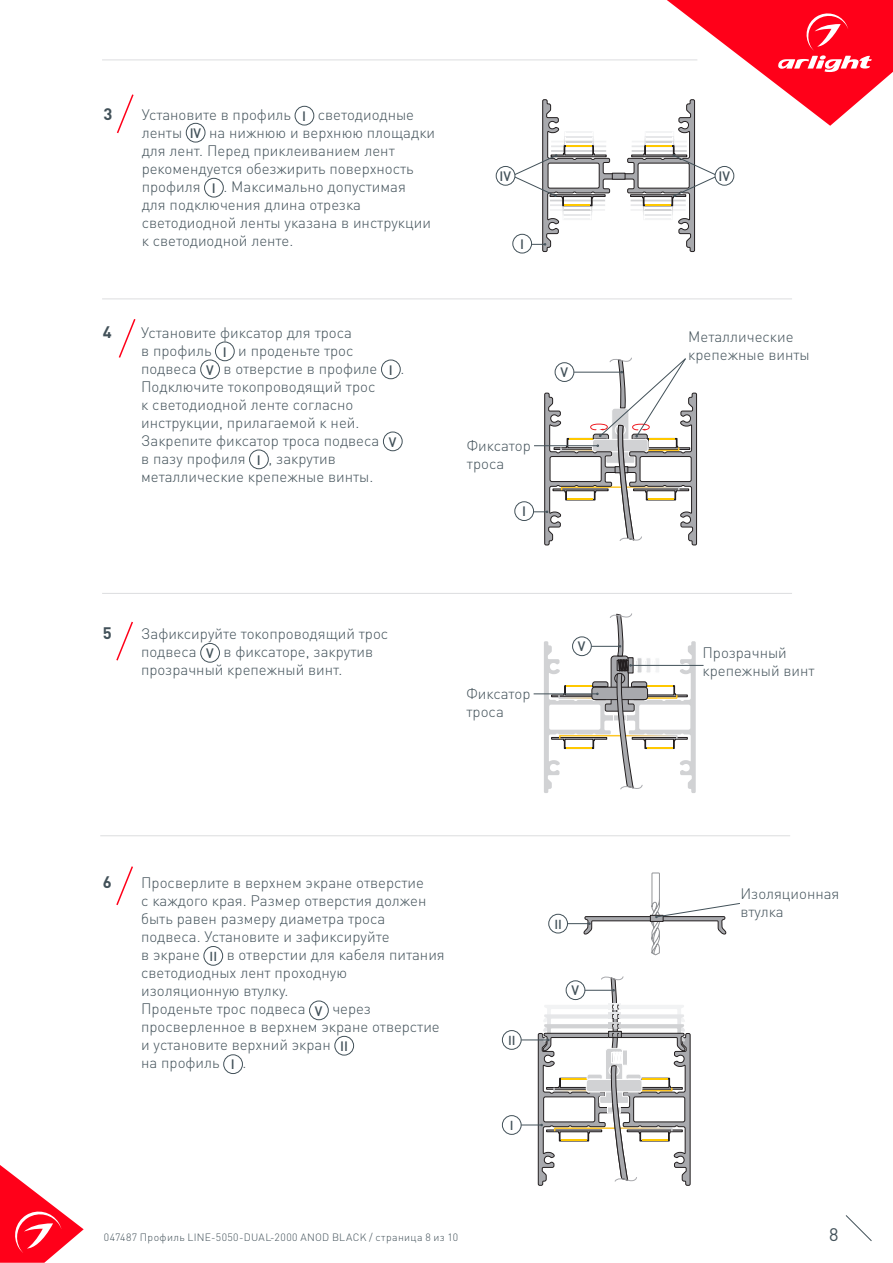
<style>
.page{position:relative;width:893px;height:1263px;background:#fff}
.page>*{position:absolute;margin:0;border:0;box-sizing:border-box;transform-origin:0 0}
.t1{font:18px "DIN Pro";color:#425159}
.t2{font:700 16.5px "DIN Pro";color:#425159}
.t3{font:300 15px/18px "DIN Pro";color:#425159}
.t4{font:500 13.5px "DIN Pro";color:#425159}
.t5{font:500 12.9px "DIN Pro";color:#425159}
.t6{font:300 10.5px "DIN Pro";letter-spacing:.035em;color:#425159}
</style>
<div class="page">
<svg style="left:0;top:1165px;width:84px;height:98px"></svg>
<svg style="left:845px;top:1215px;width:27px;height:26px"></svg>
<hr style="left:102px;top:60px;width:595px;height:1px;background:#dcdddf">
<div style="left:295px;top:106px;width:19px;height:19px;border:1px solid #425159;border-radius:50%"></div>
<div style="left:186px;top:123px;width:19px;height:19px;border:1px solid #425159;border-radius:50%"></div>
<div style="left:204px;top:178px;width:19px;height:19px;border:1px solid #425159;border-radius:50%"></div>
<svg style="left:116px;top:94px;width:18px;height:40px"></svg>
<hr style="left:102px;top:298px;width:690px;height:1px;background:#dcdddf">
<hr style="left:102px;top:593px;width:690px;height:1px;background:#dcdddf">
<hr style="left:100px;top:835px;width:690px;height:1px;background:#dcdddf">
<div style="left:513px;top:234px;width:19px;height:19px;border:1px solid #425159;border-radius:50%"></div>
<div style="left:515px;top:502px;width:19px;height:19px;border:1px solid #425159;border-radius:50%"></div>
<div style="left:215px;top:342px;width:19px;height:19px;border:1px solid #425159;border-radius:50%"></div>
<div style="left:201px;top:360px;width:19px;height:19px;border:1px solid #425159;border-radius:50%"></div>
<div style="left:381px;top:360px;width:19px;height:19px;border:1px solid #425159;border-radius:50%"></div>
<div style="left:383px;top:432px;width:19px;height:19px;border:1px solid #425159;border-radius:50%"></div>
<div style="left:249px;top:450px;width:19px;height:19px;border:1px solid #425159;border-radius:50%"></div>
<svg style="left:118px;top:319px;width:18px;height:39px"></svg>
<div style="left:201px;top:643px;width:19px;height:19px;border:1px solid #425159;border-radius:50%"></div>
<svg style="left:116px;top:621px;width:17px;height:40px"></svg>
<hr style="left:631px;top:665px;width:72px;height:1px;background:#425159">
<hr style="left:534px;top:694px;width:63px;height:1px;background:#425159">
<svg style="left:544px;top:613px;width:152px;height:180px"></svg>
<svg style="left:116px;top:866px;width:17px;height:40px"></svg>
<div style="left:549px;top:914px;width:19px;height:19px;border:1px solid #425159;border-radius:50%"></div>
<div style="left:204px;top:946px;width:19px;height:19px;border:1px solid #425159;border-radius:50%"></div>
<div style="left:309px;top:1001px;width:19px;height:19px;border:1px solid #425159;border-radius:50%"></div>
<div style="left:335px;top:1036px;width:19px;height:19px;border:1px solid #425159;border-radius:50%"></div>
<div style="left:223px;top:1054px;width:20px;height:20px;border:1px solid #425159;border-radius:50%"></div>
<svg style="left:567px;top:872px;width:173px;height:84px"></svg>
<div style="left:502px;top:1030px;width:19px;height:19px;border:1px solid #425159;border-radius:50%"></div>
<div style="left:502px;top:1115px;width:19px;height:19px;border:1px solid #425159;border-radius:50%"></div>
<svg style="left:533px;top:357px;width:164px;height:188px"></svg>
<div style="left:496px;top:166px;width:19px;height:19px;border:1px solid #425159;border-radius:50%"></div>
<svg style="left:514px;top:0;width:379px;height:252px"></svg>
<svg style="left:521px;top:976px;width:169px;height:210px"></svg>
<p class="t2" style="left:103px;top:103px;width:10px">3</p>
<p class="t3" style="left:142px;top:105px;width:151px">Установите в профиль</p>
<p class="t4" style="left:302px;top:107px;width:5px">I</p>
<p class="t3" style="left:318px;top:105px;width:98px">светодиодные</p>
<p class="t3" style="left:142px;top:123px;width:42px">ленты</p>
<p class="t4" style="left:190px;top:124px;width:13px">IV</p>
<p class="t3" style="left:142px;top:123px;width:295px;text-indent:67px">на нижнюю и верхнюю площадки для лент. Перед приклеиванием лент рекомендуется обезжирить поверхность профиля</p>
<p class="t3" style="left:142px;top:177px;width:291px;text-indent:82px">. Максимально допустимая для подключения длина отрезка светодиодной ленты указана в инструкции к светодиодной ленте.</p>
<p class="t4" style="left:212px;top:179px;width:5px">I</p>
<p class="t2" style="left:103px;top:321px;width:10px">4</p>
<p class="t3" style="left:141px;top:323px;width:212px">Установите фиксатор для троса в профиль</p>
<p class="t4" style="left:223px;top:342px;width:5px">I</p>
<p class="t3" style="left:238px;top:341px;width:117px">и проденьте трос</p>
<p class="t3" style="left:141px;top:359px;width:57px">подвеса</p>
<p class="t4" style="left:206px;top:360px;width:9px">V</p>
<p class="t3" style="left:223px;top:359px;width:156px">в отверстие в профиле</p>
<p class="t4" style="left:389px;top:360px;width:5px">I</p>
<p class="t3" style="left:400px;top:359px;width:5px">.</p>
<p class="t3" style="left:141px;top:377px;width:240px">Подключите токопроводящий трос к светодиодной ленте согласно инструкции, прилагаемой к ней.<br>Закрепите фиксатор троса подвеса</p>
<p class="t4" style="left:389px;top:432px;width:9px">V</p>
<p class="t3" style="left:141px;top:449px;width:106px">в пазу профиля</p>
<p class="t4" style="left:257px;top:450px;width:5px">I</p>
<p class="t3" style="left:141px;top:449px;width:234px;text-indent:127px">, закрутив металлические крепежные винты.</p>
<p class="t4" style="left:500px;top:167px;width:13px">IV</p>
<p class="t4" style="left:718px;top:167px;width:13px">IV</p>
<p class="t4" style="left:520px;top:235px;width:5px">I</p>
<p class="t3" style="left:467px;top:435px;width:66px">Фиксатор троса</p>
<p class="t4" style="left:522px;top:502px;width:5px">I</p>
<p class="t4" style="left:560px;top:363px;width:9px">V</p>
<p class="t3" style="left:688px;top:327px;width:123px">Металлические крепежные винты</p>
<p class="t2" style="left:103px;top:622px;width:10px">5</p>
<p class="t3" style="left:141px;top:624px;width:249px">Зафиксируйте токопроводящий трос подвеса</p>
<p class="t3" style="left:141px;top:642px;width:233px;text-indent:82px">в фиксаторе, закрутив прозрачный крепежный винт.</p>
<p class="t4" style="left:578px;top:637px;width:9px">V</p>
<p class="t3" style="left:466px;top:684px;width:66px">Фиксатор троса</p>
<p class="t4" style="left:206px;top:644px;width:9px">V</p>
<p class="t2" style="left:103px;top:871px;width:10px">6</p>
<p class="t3" style="left:141px;top:873px;width:287px">Просверлите в верхнем экране отверстие с каждого края. Размер отверстия должен быть равен размеру диаметра троса подвеса. Установите и зафиксируйте<br>в экране</p>
<p class="t3" style="left:141px;top:945px;width:305px;text-indent:85px">в отверстии для кабеля питания светодиодных лент проходную изоляционную втулку.<br>Проденьте трос подвеса</p>
<p class="t5" style="left:210px;top:947px;width:9px">II</p>
<p class="t4" style="left:315px;top:1001px;width:9px">V</p>
<p class="t3" style="left:141px;top:999px;width:300px;text-indent:191px">через просверленное в верхнем экране отверстие и установите верхний экран</p>
<p class="t4" style="left:340px;top:1037px;width:9px">II</p>
<p class="t3" style="left:141px;top:1053px;width:80px">на профиль</p>
<p class="t4" style="left:231px;top:1055px;width:5px">I</p>
<p class="t3" style="left:243px;top:1053px;width:5px">.</p>
<p class="t5" style="left:508px;top:1031px;width:9px">II</p>
<p class="t5" style="left:510px;top:1116px;width:5px">I</p>
<p class="t5" style="left:554px;top:915px;width:9px">II</p>
<p class="t4" style="left:571px;top:981px;width:9px">V</p>
<p class="t3" style="left:702px;top:643px;width:114px">Прозрачный крепежный винт</p>
<p class="t3" style="left:740px;top:884px;width:101px">Изоляционная</p>
<p class="t3" style="left:740px;top:902px;width:45px">втулка</p>
<p class="t6" style="left:104px;top:1230px;width:356px">047487 Профиль LINE-5050-DUAL-2000 ANOD BLACK / страница 8 из 10</p>
<p class="t1" style="left:829px;top:1222px;width:11px">8</p>
</div>
